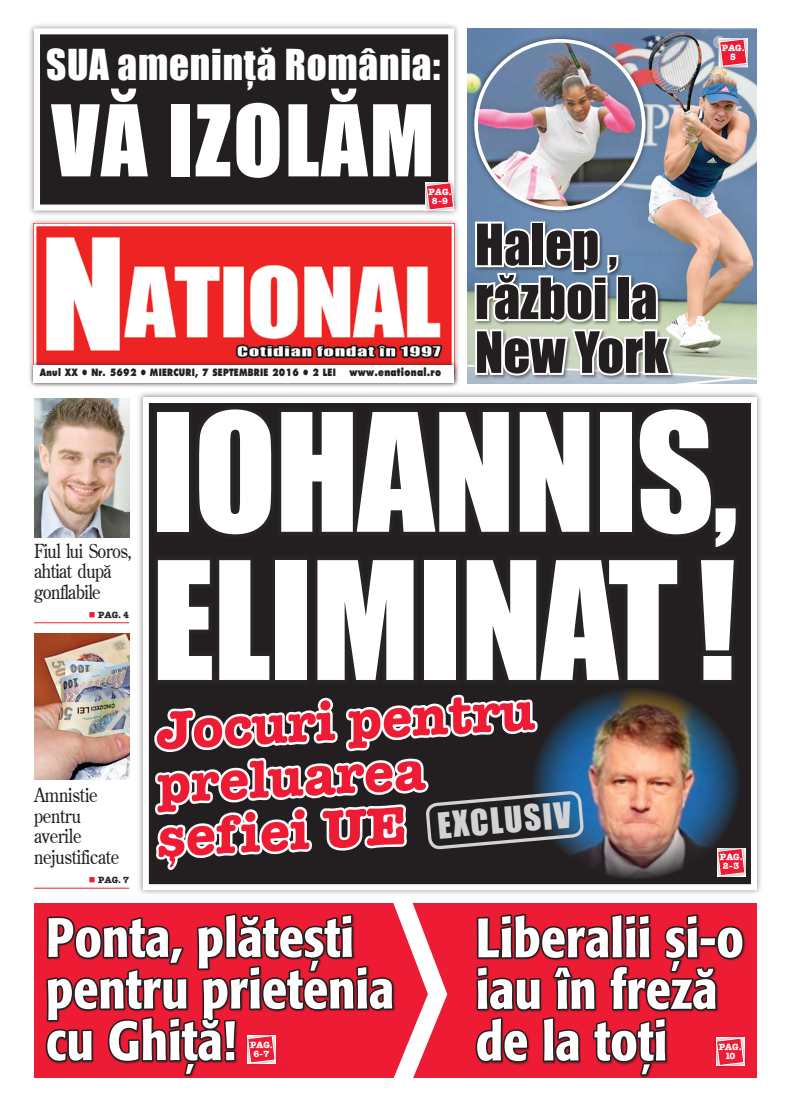
<style>
.page{position:relative;width:791px;height:1106px;background:#fff}
.page>*{position:absolute;margin:0;border:0;box-sizing:border-box;transform-origin:0 0}
.t1{font:151.5px/148.1px "Impact";letter-spacing:-.01em;color:#fff}
.t2{font:91.2px "Impact";letter-spacing:.02em;color:#fff}
.t3{font:500 condensed 54.8px/51.6px "R Formata";color:#fff}
.t4{font:53.7px/53.7px "American Type Writer Bold Rom";color:#ed1b34}
.t5{font:52.6px/53.8px "Impact";color:#231f20}
.t6{font:39.2px "Impact";letter-spacing:.02em;color:#fff}
.t7{font:33.1px "Impact";color:#d1d3d4}
.t8{font:300 19.3px/20.6px "R Century";letter-spacing:-.01em;color:#231f20}
.t9{font:300 19.3px/20.6px "R Century";letter-spacing:-.03em;color:#231f20}
.t10{font:10.6px "Futura Extra Bold Rom";letter-spacing:.03em;color:#231f20;scale:.8 1}
.t11{font:9.8px "Futura Extra Bold Rom";letter-spacing:.03em;color:#231f20;scale:.8 1}
.t12{font:9px/9px "American Type Writer Bold Rom";color:#fff;text-align:center}
.t13{font:9px "American Type Writer Bold Rom";color:#272425}
.s1{color:#ed1b34}
</style>
<div class="page">
<hr style="left:34px;top:622px;width:95px;height:1px;background:#ed1b34">
<hr style="left:34px;top:887px;width:95px;height:1px;background:#ed1b34">
<div style="left:475px;top:913px;width:316px;height:184px;background:#231f20;opacity:.5"></div>
<div style="left:29px;top:360px;width:434px;height:31px;background:#231f20;opacity:.75"></div>
<div style="left:34px;top:365px;width:420px;height:17px;background:#fff"></div>
<div style="left:474px;top:221px;width:292px;height:211px;background:#231f20;opacity:.5"></div>
<div style="left:716px;top:35px;width:38px;height:39px;background:#6a88ac"></div>
<img style="left:34px;top:398px;width:10px;height:139px">
<img style="left:34px;top:634px;width:10px;height:146px">
<div style="left:714px;top:844px;width:38px;height:39px;background:#231f20"></div>
<div style="left:713px;top:1034px;width:38px;height:39px;background:#ed1b34"></div>
<img style="left:44px;top:25px;width:704px;height:1072px">
<p class="t6" style="left:46px;top:35px;width:396px">SUA ameninţă România:</p>
<h2 class="t2" style="left:52px;top:70px;width:385px">Vă izolăm</h2>
<p class="t12" style="left:428px;top:187px;width:24px">PAG.<br>8-9</p>
<p class="t11" style="left:40px;top:366px;width:366px">Anul XX ● Nr. 5692 ● miercuri, 7 septembrie 2016 ● 2 LEI</p>
<p class="t10" style="left:349px;top:366px;width:116px">www.enational.ro</p>
<p class="t5" style="left:475px;top:216px;width:195px">Halep , război la<br>New York</p>
<p class="t12" style="left:722px;top:43px;width:24px">PAG.<br>5</p>
<p class="t9" style="left:34px;top:540px;width:99px">Fiul lui Soros, ahtiat după gonflabile</p>
<p class="t13" style="left:89px;top:609px;width:42px"><span class="s1">■</span> PAG. 4</p>
<p class="t8" style="left:34px;top:784px;width:87px">Amnistie pentru averile nejustificate</p>
<h1 class="t1" style="left:152px;top:394px;width:588px">Iohannis, eliminat !</h1>
<p class="t4" style="left:149px;top:703px;width:386px;rotate:-3deg">Jocuri pentru preluarea şefiei UE</p>
<p class="t7" style="left:435px;top:800px;width:151px;rotate:-5deg">exclusiv</p>
<p class="t12" style="left:720px;top:852px;width:24px">PAG.<br>2-3</p>
<p class="t13" style="left:89px;top:874px;width:42px"><span class="s1">■</span> PAG. 7</p>
<p class="t3" style="left:46px;top:913px;width:350px">Ponta, plătești pentru prietenia cu Ghiță!</p>
<p class="t3" style="left:476px;top:913px;width:270px">Liberalii și-o iau în freză de la toți</p>
<p class="t12" style="left:250px;top:1039px;width:24px">PAG.<br>6-7</p>
<p class="t12" style="left:719px;top:1042px;width:24px">PAG.<br>10</p>
</div>
